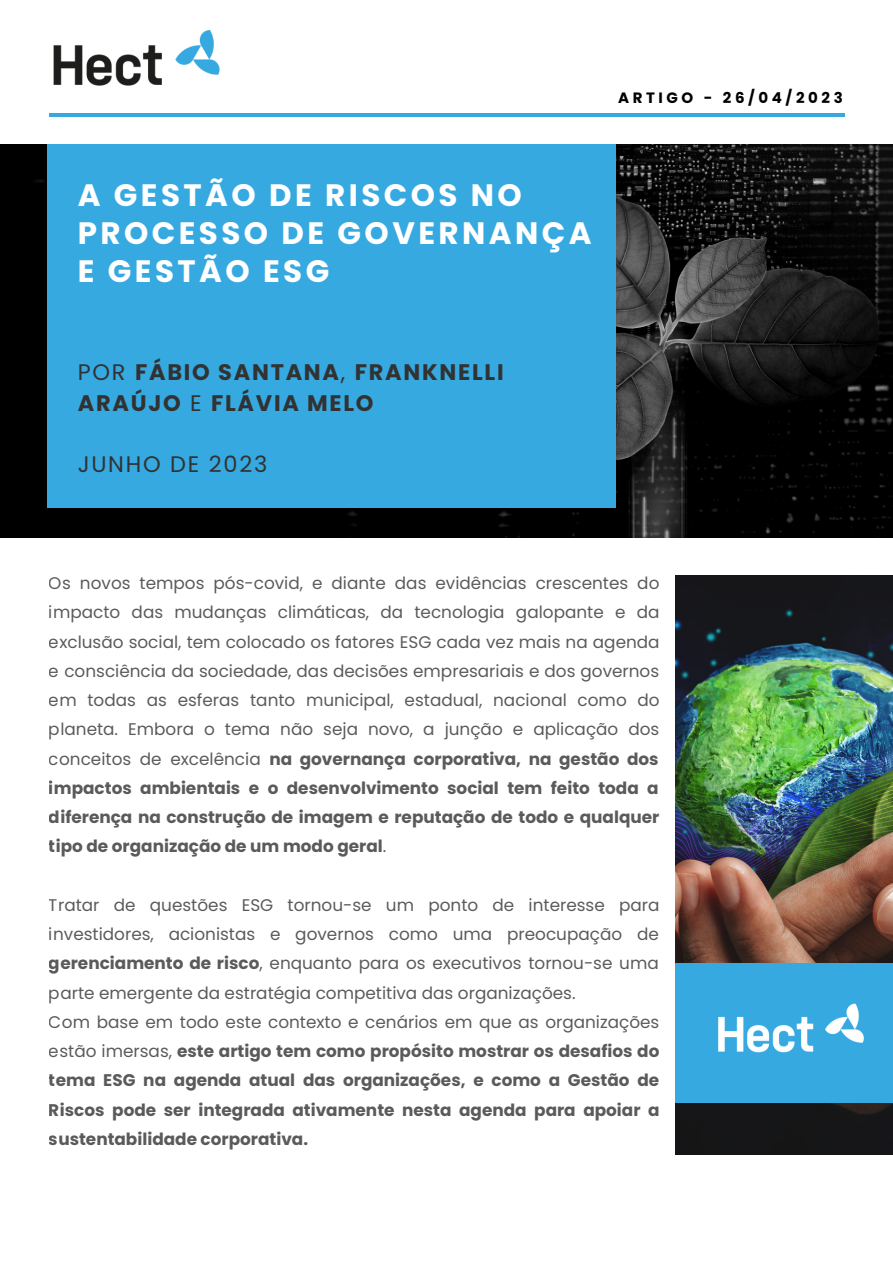
<style>
.page{position:relative;width:893px;height:1264px;background:#fff}
.page>*{position:absolute;margin:0;border:0;box-sizing:border-box;transform-origin:0 0}
.t1{font:700 30.9px/38.1px "Poppins";letter-spacing:.11em;color:#fff}
.t2{font:700 22.5px/30.3px "Poppins";letter-spacing:.075em;color:#323232}
.t3{font:22.5px "Poppins";letter-spacing:.075em;color:#323232}
.t4{font:16.8px/29.2px "Poppins";color:#000;text-align:justify}
.t5{font:700 15px "Poppins";letter-spacing:.24em;color:#000}
.s1{font-weight:400}
.s2{font-weight:700}
</style>
<div class="page">
<img style="left:0;top:144px;width:892px;height:394px">
<div style="left:48px;top:144px;width:568px;height:363px;background:#36a9e1"></div>
<img style="left:675px;top:575px;width:217px;height:579px">
<div style="left:675px;top:963px;width:217px;height:139px;background:#36a9e1"></div>
<hr style="left:49px;top:113px;width:795px;height:4px;background:#36a9e1">
<img style="left:53px;top:29px;width:167px;height:57px">
<img style="left:718px;top:1003px;width:146px;height:50px">
<p class="t5" style="left:618px;top:87px;width:226px">ARTIGO - 26/04/2023</p>
<p class="t1" style="left:78px;top:176px;width:515px">A GESTÃO DE RISCOS NO<br>PROCESSO DE GOVERNANÇA<br>E GESTÃO ESG</p>
<p class="t2" style="left:78px;top:357px;width:427px"><span class="s1">POR</span> FÁBIO SANTANA<span class="s1">,</span> FRANKNELLI<br>ARAÚJO <span class="s1">E</span> FLÁVIA MELO</p>
<p class="t3" style="left:78px;top:448px;width:191px">JUNHO DE 2023</p>
<p class="t4" style="left:49px;top:568px;width:612px">Os novos tempos pós-covid, e diante das evidências crescentes do impacto das mudanças climáticas, da tecnologia galopante e da exclusão social, tem colocado os fatores ESG cada vez mais na agenda e consciência da sociedade, das decisões empresariais e dos governos em todas as esferas tanto municipal, estadual, nacional como do planeta. Embora o tema não seja novo, a junção e aplicação dos conceitos de excelência <span class="s2">na governança corporativa, na gestão dos impactos ambientais e o desenvolvimento social tem feito toda a diferença na construção de imagem e reputação de todo e qualquer tipo de organização de um modo geral</span>.</p>
<p class="t4" style="left:49px;top:890px;width:612px;text-align:left">Tratar de questões ESG tornou-se um ponto de interesse para investidores, acionistas e governos como uma preocupação de <span class="s2">gerenciamento de risco</span>, enquanto para os executivos tornou-se uma parte emergente da estratégia competitiva das organizações.<br>Com base em todo este contexto e cenários em que as organizações estão imersas, <span class="s2">este artigo tem como propósito mostrar os desafios do tema ESG na agenda atual das organizações, e como a Gestão de Riscos pode ser integrada ativamente nesta agenda para apoiar a sustentabilidade corporativa.</span></p>
</div>
